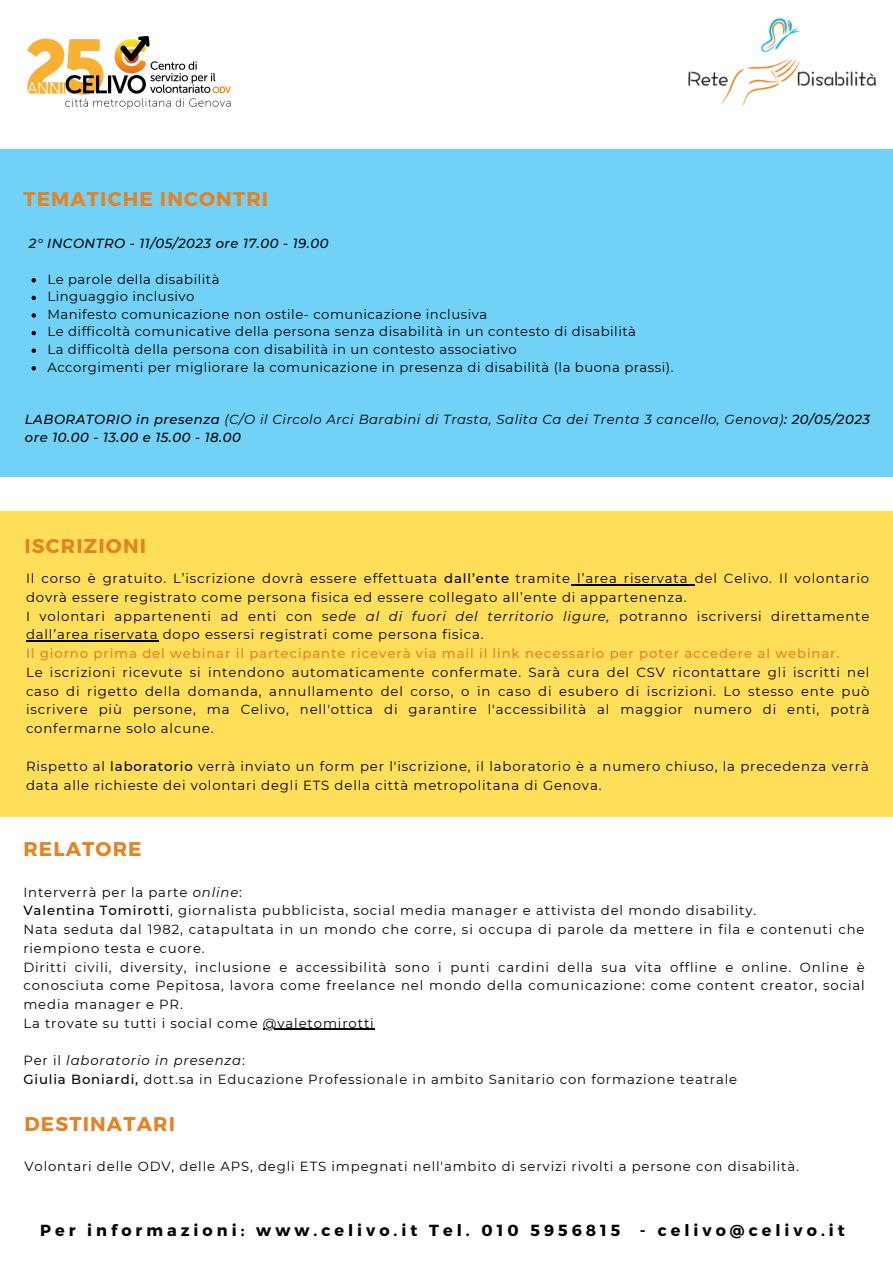
<style>
.page{position:relative;width:893px;height:1264px;background:#fff}
.page>*{position:absolute;margin:0;border:0;box-sizing:border-box;transform-origin:0 0}
.t1{font:700 19.8px "Montserrat";letter-spacing:.06em;color:#e78121}
.t2{font:700 16.05px "Montserrat";letter-spacing:.25em;color:#000}
.t3{font:13.2px/18.8px "Montserrat";letter-spacing:.065em;color:#000}
.t4{font:13.2px "Montserrat";letter-spacing:.04em;color:#000}
.t5{font:italic 13.2px/17.5px "Montserrat";letter-spacing:.04em;color:#000}
.t6{font:500 13.2px "Montserrat";letter-spacing:.065em;color:#e78121}
.t7{font:italic 500 13.2px "Montserrat";letter-spacing:.04em;color:#000}
.t8{font:italic 13.2px "Montserrat";letter-spacing:.065em;color:#000}
.s1{font-weight:500}
.s2{font-style:italic}
.s3{font-weight:400;color:#cd4780}
.s4{font-style:normal}
</style>
<div class="page">
<img style="left:688px;top:18px;width:188px;height:89px">
<div style="left:0;top:149px;width:892px;height:327px;background:#71d1f6"></div>
<div style="left:0;top:511px;width:892px;height:306px;background:#ffde59"></div>
<hr style="left:571px;top:584px;width:123px;height:1px;background:#000">
<hr style="left:26px;top:640px;width:132px;height:1px;background:#000">
<img style="left:27px;top:36px;width:203px;height:72px">
<svg style="left:32px;top:278px;width:4px;height:4px"></svg>
<svg style="left:32px;top:296px;width:4px;height:4px"></svg>
<svg style="left:32px;top:313px;width:4px;height:5px"></svg>
<svg style="left:32px;top:331px;width:4px;height:4px"></svg>
<svg style="left:32px;top:348px;width:4px;height:5px"></svg>
<svg style="left:32px;top:366px;width:4px;height:4px"></svg>
<hr style="left:263px;top:1028px;width:111px;height:2px;background:#000">
<p class="t1" style="left:23px;top:186px;width:246px">TEMATICHE INCONTRI</p>
<p class="t7" style="left:29px;top:235px;width:301px">2° INCONTRO - 11/05/2023 ore 17.00 - 19.00</p>
<p class="t4" style="left:47px;top:271px;width:174px">Le parole della disabilità</p>
<p class="t4" style="left:47px;top:288px;width:148px">Linguaggio inclusivo</p>
<p class="t4" style="left:47px;top:306px;width:441px">Manifesto comunicazione non ostile- comunicazione inclusiva</p>
<p class="t4" style="left:47px;top:323px;width:590px">Le difficoltà comunicative della persona senza disabilità in un contesto di disabilità</p>
<p class="t4" style="left:47px;top:341px;width:470px">La difficoltà della persona con disabilità in un contesto associativo</p>
<p class="t4" style="left:47px;top:359px;width:627px">Accorgimenti per migliorare la comunicazione in presenza di disabilità (la buona prassi).</p>
<p class="t5" style="left:25px;top:411px;width:846px"><span class="s1">LABORATORIO in presenza</span> (C/O il Circolo Arci Barabini di Trasta, Salita Ca dei Trenta 3 cancello, Genova)<span class="s1">: 20/05/2023 ore 10.00 - 13.00 e 15.00 - 18.00</span></p>
<p class="t1" style="left:24px;top:533px;width:123px">ISCRIZIONI</p>
<p class="t3" style="left:26px;top:569px;width:844px">Il corso è gratuito. L’iscrizione dovrà essere effettuata <span class="s1">dall’ente</span> tramite l’area riservata del Celivo. Il volontario dovrà essere registrato come persona fisica ed essere collegato all’ente di appartenenza.</p>
<p class="t3" style="left:26px;top:606px;width:844px">I volontari appartenenti ad enti con s<span class="s2">ede al di fuori del territorio ligure,</span> potranno iscriversi direttamente dall’area riservata dopo essersi registrati come persona fisica.</p>
<p class="t6" style="left:26px;top:645px;width:814px"><span class="s3">I</span>l giorno prima del webinar il partecipante riceverà via mail il link necessario per poter accedere al webinar.</p>
<p class="t3" style="left:26px;top:663px;width:844px;text-align:justify">Le iscrizioni ricevute si intendono automaticamente confermate. Sarà cura del CSV ricontattare gli iscritti nel caso di rigetto della domanda, annullamento del corso, o in caso di esubero di iscrizioni. Lo stesso ente può iscrivere più persone, ma Celivo, nell'ottica di garantire l'accessibilità al maggior numero di enti, potrà confermarne solo alcune.</p>
<p class="t3" style="left:26px;top:756px;width:844px">Rispetto al <span class="s1">laboratorio</span> verrà inviato un form per l'iscrizione, il laboratorio è a numero chiuso, la precedenza verrà data alle richieste dei volontari degli ETS della città metropolitana di Genova.</p>
<p class="t1" style="left:23px;top:836px;width:120px">RELATORE</p>
<p class="t3" style="left:23px;top:882px;width:220px">Interverrà per la parte <span class="s2">online</span>:</p>
<p class="t3" style="left:23px;top:901px;width:734px"><span class="s1">Valentina Tomirotti</span>, giornalista pubblicista, social media manager e attivista del mondo disability.</p>
<p class="t3" style="left:23px;top:919px;width:842px">Nata seduta dal 1982, catapultata in un mondo che corre, si occupa di parole da mettere in fila e contenuti che riempiono testa e cuore.</p>
<p class="t3" style="left:23px;top:957px;width:842px;text-align:justify">Diritti civili, diversity, inclusione e accessibilità sono i punti cardini della sua vita offline e online. Online è conosciuta come Pepitosa, lavora come freelance nel mondo della comunicazione: come content creator, social media manager e PR.</p>
<p class="t3" style="left:23px;top:1013px;width:352px">La trovate su tutti i social come @valetomirotti</p>
<p class="t8" style="left:23px;top:1052px;width:223px"><span class="s4">Per il</span> laboratorio in presenza<span class="s4">:</span></p>
<p class="t3" style="left:23px;top:1069px;width:715px"><span class="s1">Giulia Boniardi,</span> dott.sa in Educazione Professionale in ambito Sanitario con formazione teatrale</p>
<p class="t1" style="left:24px;top:1111px;width:152px">DESTINATARI</p>
<p class="t3" style="left:24px;top:1156px;width:775px">Volontari delle ODV, delle APS, degli ETS impegnati nell'ambito di servizi rivolti a persone con disabilità.</p>
<p class="t2" style="left:40px;top:1219px;width:806px">Per informazioni: www.celivo.it Tel. 010 5956815 - celivo@celivo.it</p>
</div>
